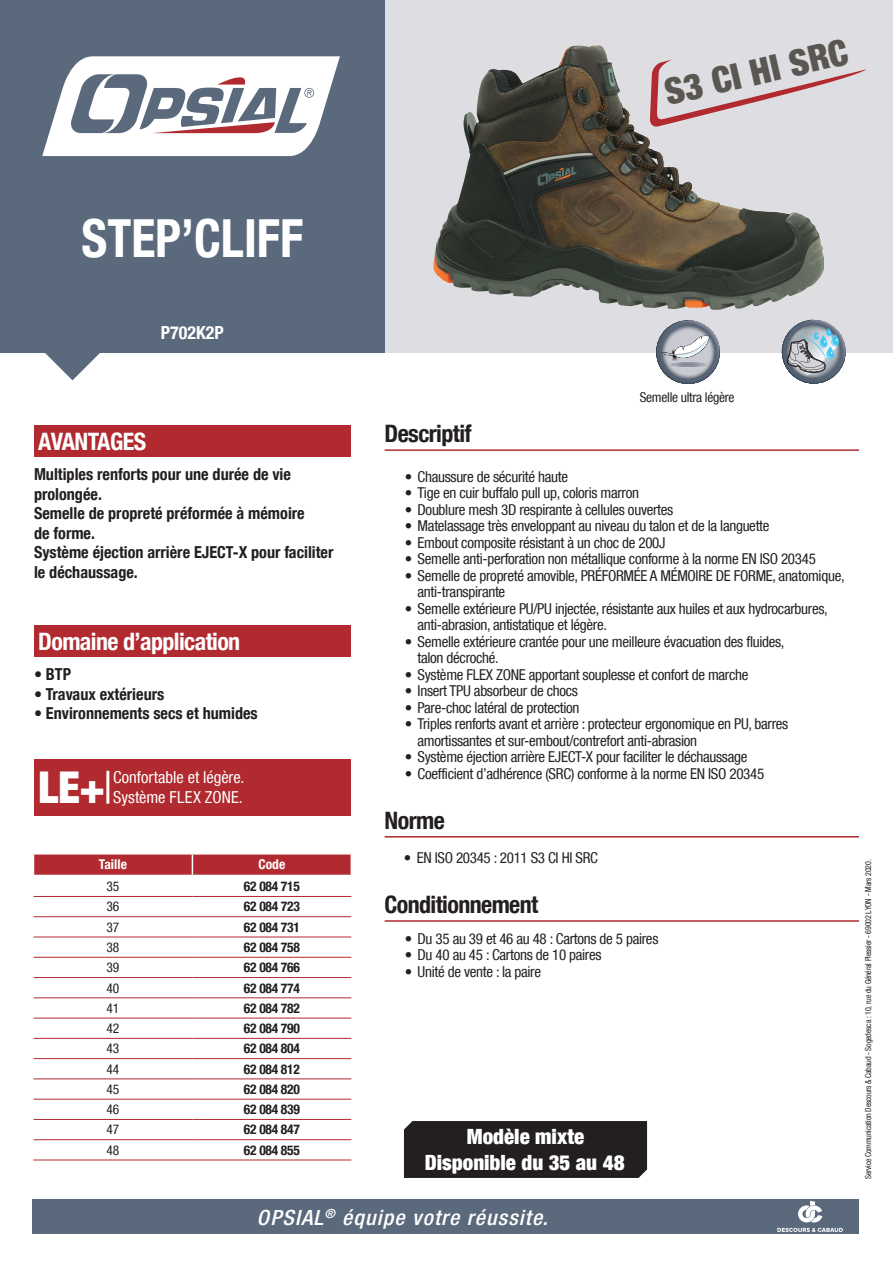
<style>
.page{position:relative;width:893px;height:1263px;background:#fff}
.page>*{position:absolute;margin:0;border:0;box-sizing:border-box;transform-origin:0 0}
.NOM_PRODUIT{font:700 condensed 52.5px "Helvetica Neue LT Com";color:#fff;scale:.95 1}
.PLUS_PRODUIT_TXT{font:900 condensed 43.8px "Helvetica Neue LT Com";color:#fff}
.t1{font:900 condensed 36px "Helvetica Neue LT Com";color:#5a5651}
.Titre_Noir{font:700 condensed 24px "Helvetica Neue LT Com";letter-spacing:-.025em;color:#231f20}
.t2{font:700 condensed 24px "Helvetica Neue LT Com";letter-spacing:-.025em;color:#fff}
.t3{font:900 condensed 21px "Helvetica Neue LT Com";color:#fff}
.t4{font:italic 500 condensed 21px "Helvetica Neue LT Com";letter-spacing:.05em;color:#fff;scale:1.05 1}
.t5{font:700 condensed 18px "Helvetica Neue LT Com";color:#fff}
.TEXTE_Gras{font:700 condensed 16.5px/19.5px "Helvetica Neue LT Com";color:#231f20}
.PLUS_PRODUIT_TXT-2{font:condensed 16.5px/19.5px "Helvetica Neue LT Com";color:#fff}
.t6{font:condensed 15px/16.5px "Helvetica Neue LT Com";letter-spacing:-.02em;color:#231f20}
.tableau{font:700 condensed 13.5px "Helvetica Neue LT Com";letter-spacing:-.02em;color:#231f20}
.tableau-2{font:condensed 13.5px "Helvetica Neue LT Com";letter-spacing:-.02em;color:#231f20}
.Texte{font:condensed 13.5px "Helvetica Neue LT Com";letter-spacing:-.02em;color:#231f20}
.tableauTitre{font:700 condensed 13.5px "Helvetica Neue LT Com";color:#fff}
.t7{font:condensed 8.25px "Helvetica Neue LT Com";letter-spacing:-.02em;color:#231f20;scale:.96 1}
.s1{font-weight:400}
</style>
<div class="page">
<svg style="left:385px;top:0;width:508px;height:353px;background:#c8c8c9"></svg>
<div style="left:0;top:0;width:385px;height:353px;background:#5a697b"></div>
<div style="left:33px;top:1199px;width:826px;height:34px;background:#5a697b"></div>
<svg style="left:45px;top:353px;width:55px;height:27px"></svg>
<svg style="left:42px;top:56px;width:298px;height:100px"></svg>
<svg style="left:777px;top:1228px;width:66px;height:4px"></svg>
<svg style="left:798px;top:1201px;width:24px;height:21px"></svg>
<hr style="left:385px;top:449px;width:474px;height:2px;background:#b02a2f">
<hr style="left:385px;top:920px;width:474px;height:2px;background:#b02a2f">
<hr style="left:385px;top:836px;width:474px;height:1px;background:#b02a2f">
<div style="left:34px;top:425px;width:317px;height:32px;background:#b02a2f"></div>
<div style="left:404px;top:1121px;width:243px;height:57px;background:#231f20"></div>
<svg style="left:33px;top:854px;width:319px;height:21px;background:#b4353a"></svg>
<hr style="left:33px;top:896px;width:159px;height:1px;background:#b02a2f">
<hr style="left:192px;top:896px;width:159px;height:1px;background:#b02a2f">
<hr style="left:33px;top:916px;width:159px;height:1px;background:#b02a2f">
<hr style="left:192px;top:916px;width:159px;height:1px;background:#b02a2f">
<hr style="left:33px;top:937px;width:159px;height:1px;background:#b02a2f">
<hr style="left:192px;top:937px;width:159px;height:1px;background:#b02a2f">
<hr style="left:33px;top:957px;width:159px;height:1px;background:#b02a2f">
<hr style="left:192px;top:957px;width:159px;height:1px;background:#b02a2f">
<hr style="left:33px;top:977px;width:159px;height:1px;background:#b02a2f">
<hr style="left:192px;top:977px;width:159px;height:1px;background:#b02a2f">
<hr style="left:33px;top:997px;width:159px;height:1px;background:#b02a2f">
<hr style="left:192px;top:997px;width:159px;height:1px;background:#b02a2f">
<hr style="left:33px;top:1018px;width:159px;height:1px;background:#b02a2f">
<hr style="left:192px;top:1018px;width:159px;height:1px;background:#b02a2f">
<hr style="left:33px;top:1038px;width:159px;height:1px;background:#b02a2f">
<hr style="left:192px;top:1038px;width:159px;height:1px;background:#b02a2f">
<hr style="left:33px;top:1058px;width:159px;height:1px;background:#b02a2f">
<hr style="left:192px;top:1058px;width:159px;height:1px;background:#b02a2f">
<hr style="left:33px;top:1079px;width:159px;height:1px;background:#b02a2f">
<hr style="left:192px;top:1079px;width:159px;height:1px;background:#b02a2f">
<hr style="left:33px;top:1099px;width:159px;height:1px;background:#b02a2f">
<hr style="left:192px;top:1099px;width:159px;height:1px;background:#b02a2f">
<hr style="left:33px;top:1119px;width:159px;height:1px;background:#b02a2f">
<hr style="left:192px;top:1119px;width:159px;height:1px;background:#b02a2f">
<hr style="left:33px;top:1139px;width:159px;height:1px;background:#b02a2f">
<hr style="left:192px;top:1139px;width:159px;height:1px;background:#b02a2f">
<hr style="left:33px;top:1160px;width:159px;height:1px;background:#b02a2f">
<hr style="left:192px;top:1160px;width:159px;height:1px;background:#b02a2f">
<svg style="left:782px;top:320px;width:64px;height:64px;background:#9ca9b3"></svg>
<svg style="left:656px;top:320px;width:64px;height:64px;background:#acb0b8"></svg>
<div style="left:34px;top:759px;width:317px;height:56px;background:#b02a2f"></div>
<div style="left:34px;top:625px;width:317px;height:32px;background:#b02a2f"></div>
<img style="left:433px;top:45px;width:236px;height:264px">
<svg style="left:650px;top:59px;width:217px;height:69px;background:#d9ccd0"></svg>
<p class="t1" style="left:660px;top:72px;width:188px;rotate:-13deg">S3 CI HI SRC</p>
<p class="NOM_PRODUIT" style="left:81px;top:207px;width:235px">STEP’CLIFF</p>
<p class="t5" style="left:161px;top:322px;width:64px">P702K2P</p>
<p class="t2" style="left:38px;top:427px;width:109px">AVANTAGES</p>
<p class="TEXTE_Gras" style="left:34px;top:465px;width:258px">Multiples renforts pour une durée de vie prolongée.</p>
<p class="TEXTE_Gras" style="left:34px;top:504px;width:272px">Semelle de propreté préformée à mémoire de forme.</p>
<p class="TEXTE_Gras" style="left:34px;top:543px;width:301px">Système éjection arrière EJECT-X pour faciliter le déchaussage.</p>
<p class="t2" style="left:38px;top:627px;width:204px">Domaine d’application</p>
<p class="TEXTE_Gras" style="left:34px;top:665px;width:39px">• BTP</p>
<p class="TEXTE_Gras" style="left:34px;top:684px;width:132px">• Travaux extérieurs</p>
<p class="TEXTE_Gras" style="left:34px;top:704px;width:225px">• Environnements secs et humides</p>
<p class="PLUS_PRODUIT_TXT" style="left:38px;top:761px;width:76px">LE+<span class="s1">|</span></p>
<p class="PLUS_PRODUIT_TXT-2" style="left:113px;top:767px;width:133px">Confortable et légère.<br>Système FLEX ZONE.</p>
<p class="tableauTitre" style="left:99px;top:856px;width:29px">Taille</p>
<p class="tableauTitre" style="left:259px;top:856px;width:28px">Code</p>
<p class="tableau-2" style="left:107px;top:878px;width:14px">35</p>
<p class="tableau" style="left:244px;top:878px;width:57px">62 084 715</p>
<p class="tableau-2" style="left:107px;top:899px;width:14px">36</p>
<p class="tableau" style="left:244px;top:898px;width:57px">62 084 723</p>
<p class="tableau-2" style="left:107px;top:919px;width:14px">37</p>
<p class="tableau" style="left:244px;top:919px;width:57px">62 084 731</p>
<p class="tableau-2" style="left:107px;top:939px;width:14px">38</p>
<p class="tableau" style="left:244px;top:939px;width:57px">62 084 758</p>
<p class="tableau-2" style="left:107px;top:959px;width:14px">39</p>
<p class="tableau" style="left:244px;top:959px;width:57px">62 084 766</p>
<p class="tableau-2" style="left:107px;top:980px;width:14px">40</p>
<p class="tableau" style="left:244px;top:980px;width:57px">62 084 774</p>
<p class="tableau-2" style="left:107px;top:1000px;width:14px">41</p>
<p class="tableau" style="left:244px;top:1000px;width:57px">62 084 782</p>
<p class="tableau-2" style="left:107px;top:1020px;width:14px">42</p>
<p class="tableau" style="left:244px;top:1020px;width:57px">62 084 790</p>
<p class="tableau-2" style="left:107px;top:1040px;width:14px">43</p>
<p class="tableau" style="left:244px;top:1040px;width:57px">62 084 804</p>
<p class="tableau-2" style="left:107px;top:1061px;width:14px">44</p>
<p class="tableau" style="left:244px;top:1061px;width:57px">62 084 812</p>
<p class="tableau-2" style="left:107px;top:1081px;width:14px">45</p>
<p class="tableau" style="left:244px;top:1081px;width:57px">62 084 820</p>
<p class="tableau-2" style="left:107px;top:1101px;width:14px">46</p>
<p class="tableau" style="left:244px;top:1101px;width:57px">62 084 839</p>
<p class="tableau-2" style="left:107px;top:1122px;width:14px">47</p>
<p class="tableau" style="left:244px;top:1121px;width:57px">62 084 847</p>
<p class="tableau-2" style="left:107px;top:1142px;width:14px">48</p>
<p class="tableau" style="left:244px;top:1142px;width:57px">62 084 855</p>
<p class="Titre_Noir" style="left:385px;top:419px;width:88px">Descriptif</p>
<p class="Texte" style="left:640px;top:389px;width:96px">Semelle ultra légère</p>
<p class="t6" style="left:405px;top:468px;width:165px">• Chaussure de sécurité haute</p>
<p class="t6" style="left:405px;top:485px;width:236px">• Tige en cuir buffalo pull up, coloris marron</p>
<p class="t6" style="left:405px;top:501px;width:270px">• Doublure mesh 3D respirante à cellules ouvertes</p>
<p class="t6" style="left:405px;top:518px;width:366px">• Matelassage très enveloppant au niveau du talon et de la languette</p>
<p class="t6" style="left:405px;top:534px;width:262px">• Embout composite résistant à un choc de 200J</p>
<p class="t6" style="left:405px;top:551px;width:412px">• Semelle anti-perforation non métallique conforme à la norme EN ISO 20345</p>
<p class="t6" style="left:418px;top:567px;width:429px;text-indent:-13px">• Semelle de propreté amovible, PRÉFORMÉE A MÉMOIRE DE FORME, anatomique, anti-transpirante</p>
<p class="t6" style="left:418px;top:600px;width:412px;text-indent:-13px">• Semelle extérieure PU/PU injectée, résistante aux huiles et aux hydrocarbures, anti-abrasion, antistatique et légère.</p>
<p class="t6" style="left:418px;top:633px;width:368px;text-indent:-13px">• Semelle extérieure crantée pour une meilleure évacuation des fluides, talon décroché.</p>
<p class="t6" style="left:405px;top:666px;width:345px">• Système FLEX ZONE apportant souplesse et confort de marche</p>
<p class="t6" style="left:405px;top:683px;width:175px">• Insert TPU absorbeur de chocs</p>
<p class="t6" style="left:405px;top:699px;width:176px">• Pare-choc latéral de protection</p>
<p class="t6" style="left:418px;top:716px;width:372px;text-indent:-13px">• Triples renforts avant et arrière : protecteur ergonomique en PU, barres amortissantes et sur-embout/contrefort anti-abrasion</p>
<p class="t6" style="left:405px;top:749px;width:344px">• Système éjection arrière EJECT-X pour faciliter le déchaussage</p>
<p class="t6" style="left:405px;top:765px;width:361px">• Coefficient d’adhérence (SRC) conforme à la norme EN ISO 20345</p>
<p class="Titre_Noir" style="left:385px;top:806px;width:62px">Norme</p>
<p class="t6" style="left:404px;top:849px;width:196px">• EN ISO 20345 : 2011 S3 CI HI SRC</p>
<p class="Titre_Noir" style="left:385px;top:890px;width:155px">Conditionnement</p>
<p class="t6" style="left:405px;top:930px;width:255px">• Du 35 au 39 et 46 au 48 : Cartons de 5 paires</p>
<p class="t6" style="left:405px;top:946px;width:198px">• Du 40 au 45 : Cartons de 10 paires</p>
<p class="t6" style="left:405px;top:963px;width:138px">• Unité de vente : la paire</p>
<p class="t3" style="left:467px;top:1124px;width:119px">Modèle mixte</p>
<p class="t3" style="left:425px;top:1149px;width:201px">Disponible du 35 au 48</p>
<h3 class="t4" style="left:257px;top:1205px;width:279px">OPSIAL<sup>®</sup> équipe votre réussite.</h3>
<p class="t7" style="left:863px;top:1179px;width:335px;rotate:-90deg">Service Communication Descours &amp; Cabaud - Sogedesca : 10, rue du Général Plessier - 69002 LYON - Mars 2020.</p>
</div>
